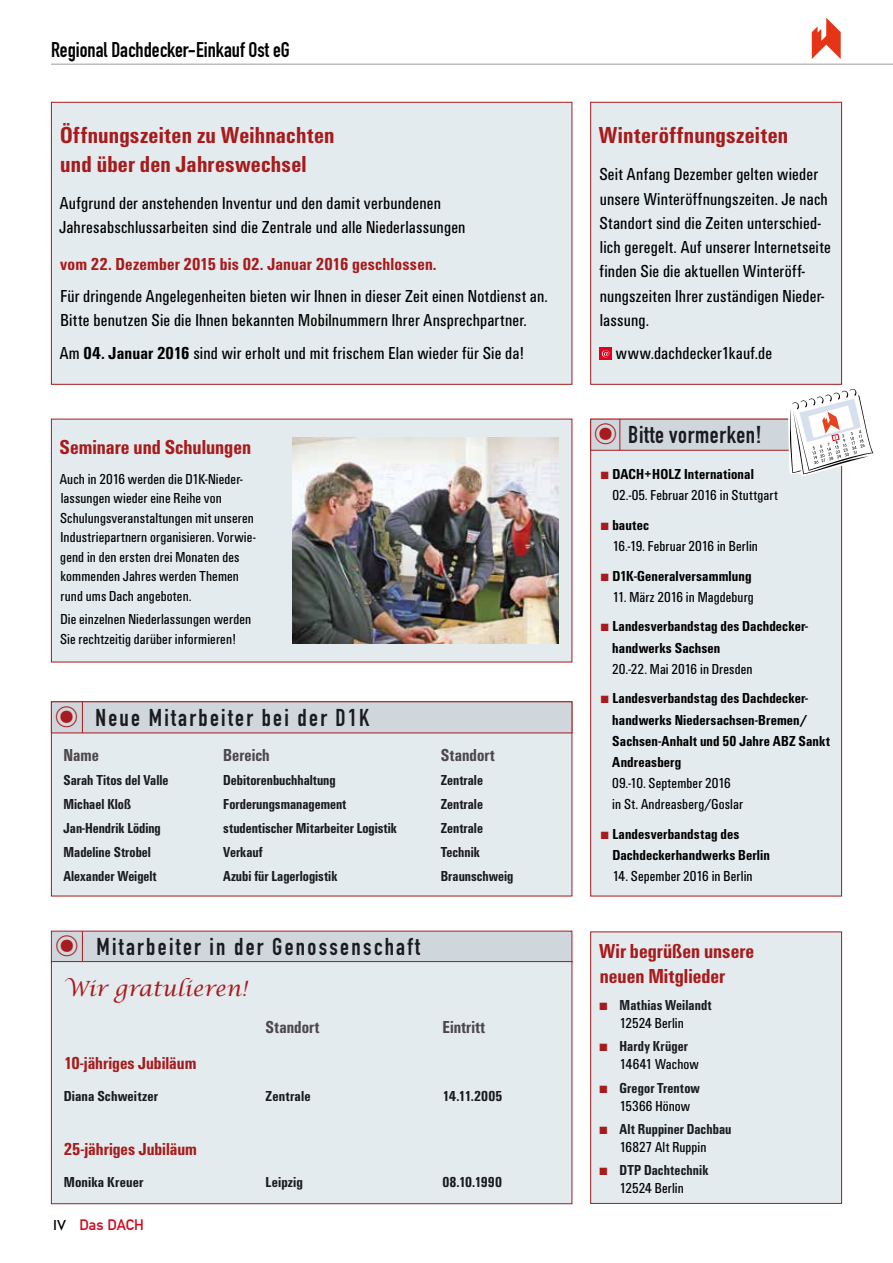
<style>
.page{position:relative;width:893px;height:1263px;background:#fff}
.page>*{position:absolute;margin:0;border:0;box-sizing:border-box;transform-origin:0 0}
.t1{font:700 condensed 24px/28.8px "Unitus T";letter-spacing:.01em;color:#a71b1c}
.t2{font:24px "DIN Engschrift";letter-spacing:.095em;color:#1a1b1f}
.t3{font:24px "DIN Engschrift";letter-spacing:.025em;color:#1a1b1f}
.t4{font:700 condensed 21px/25.2px "Unitus T";color:#a71b1c}
.t5{font:21px "DIN Engschrift";color:#000}
.t6{font:italic 21px "Lucida Calligraphy";letter-spacing:.005em;color:#a71b1c}
.t7{font:condensed 18px/24.3px "Unitus T";letter-spacing:.01em;color:#000}
.t8{font:700 condensed 18px "Unitus T";letter-spacing:.005em;color:#a71b1c}
.t9{font:700 condensed 18px "Unitus T";color:#4d474b;scale:.96 1}
.t10{font:condensed 15px/19.5px "Unitus T";letter-spacing:.005em;color:#000}
.t11{font:700 condensed 15px "Unitus T";color:#1a1b1f;scale:.96 1}
.t12{font:700 condensed 15px/21.1px "Unitus T";letter-spacing:.01em;color:#000}
.t13{font:700 condensed 15px "Unitus T";color:#1a1b1f}
.t14{font:15px "DIN Mittelschrift";color:#d0071c}
.s1{font-weight:700}
.s2{font-family:"Futura T";font-weight:500;color:#000}
</style>
<div class="page">
<hr style="left:51px;top:64px;width:842px;height:1px;background:#9c9e9f">
<svg style="left:812px;top:18px;width:29px;height:41px"></svg>
<div style="left:51px;top:701px;width:521px;height:195px;background:#e3ebee"></div>
<div style="left:51px;top:701px;width:521px;height:32px;background:#d0d7dc;border:1px solid #a71b1c"></div>
<hr style="left:82px;top:701px;width:1px;height:32px;background:#a71b1c">
<div style="left:51px;top:931px;width:521px;height:31px;background:#d0d7dc"></div>
<div style="left:51px;top:961px;width:521px;height:243px;background:#e3ebee;border:1px solid #a71b1c"></div>
<hr style="left:82px;top:931px;width:1px;height:30px;background:#a71b1c">
<div style="left:590px;top:931px;width:252px;height:273px;background:#e3ebee;border:1px solid #a71b1c"></div>
<div style="left:590px;top:419px;width:252px;height:477px;background:#e3ebee;border:1px solid #a71b1c"></div>
<div style="left:590px;top:419px;width:252px;height:32px;background:#d0d7dc;border:1px solid #a71b1c"></div>
<hr style="left:619px;top:419px;width:1px;height:31px;background:#a71b1c">
<svg style="left:788px;top:388px;width:86px;height:89px"></svg>
<div style="left:51px;top:102px;width:521px;height:283px;background:#e3ebee;border:1px solid #a71b1c"></div>
<div style="left:590px;top:102px;width:252px;height:283px;background:#e3ebee;border:1px solid #a71b1c"></div>
<div style="left:51px;top:419px;width:521px;height:243px;background:#e3ebee"></div>
<img style="left:293px;top:437px;width:266px;height:207px">
<div style="left:599px;top:347px;width:13px;height:13px;background:#e2001a"></div>
<svg style="left:602px;top:350px;width:7px;height:7px"></svg>
<p class="t5" style="left:51px;top:37px;width:240px">Regional Dachdecker-Einkauf Ost eG</p>
<h1 class="t1" style="left:60px;top:120px;width:276px">Öffnungszeiten zu Weihnachten und über den Jahreswechsel</h1>
<p class="t7" style="left:59px;top:191px;width:408px">Aufgrund der anstehenden Inventur und den damit verbundenen<br>Jahresabschlussarbeiten sind die Zentrale und alle Niederlassungen</p>
<p class="t8" style="left:60px;top:253px;width:378px">vom 22. Dezember 2015 bis 02. Januar 2016 geschlossen.</p>
<p class="t7" style="left:60px;top:284px;width:489px">Für dringende Angelegenheiten bieten wir Ihnen in dieser Zeit einen Notdienst an.<br>Bitte benutzen Sie die Ihnen bekannten Mobilnummern Ihrer Ansprechpartner.</p>
<p class="t7" style="left:60px;top:340px;width:466px">Am <span class="s1">04. Januar 2016</span> sind wir erholt und mit frischem Elan wieder für Sie da!</p>
<p class="t4" style="left:60px;top:434px;width:193px">Seminare und Schulungen</p>
<p class="t10" style="left:60px;top:468px;width:197px">Auch in 2016 werden die D1K-Nieder&shy;lassungen wieder eine Reihe von Schulungsveranstaltungen mit unseren Industriepartnern organisieren. Vorwie&shy;gend in den ersten drei Monaten des kommenden Jahres werden Themen rund ums Dach angeboten.</p>
<p class="t10" style="left:60px;top:609px;width:192px">Die einzelnen Niederlassungen werden<br>Sie rechtzeitig darüber informieren!</p>
<h1 class="t2" style="left:95px;top:703px;width:276px">Neue Mitarbeiter bei der D1K</h1>
<p class="t9" style="left:64px;top:744px;width:38px">Name</p>
<p class="t9" style="left:223px;top:744px;width:50px">Bereich</p>
<p class="t9" style="left:441px;top:744px;width:58px">Standort</p>
<p class="t11" style="left:64px;top:771px;width:111px">Sarah Titos del Valle</p>
<p class="t11" style="left:223px;top:771px;width:119px">Debitorenbuchhaltung</p>
<p class="t11" style="left:441px;top:771px;width:45px">Zentrale</p>
<p class="t11" style="left:64px;top:795px;width:72px">Michael Kloß</p>
<p class="t11" style="left:223px;top:795px;width:130px">Forderungsmanagement</p>
<p class="t11" style="left:441px;top:795px;width:45px">Zentrale</p>
<p class="t11" style="left:64px;top:819px;width:103px">Jan-Hendrik Löding</p>
<p class="t11" style="left:223px;top:819px;width:182px">studentischer Mitarbeiter Logistik</p>
<p class="t11" style="left:441px;top:819px;width:45px">Zentrale</p>
<p class="t11" style="left:64px;top:843px;width:92px">Madeline Strobel</p>
<p class="t11" style="left:223px;top:843px;width:42px">Verkauf</p>
<p class="t11" style="left:441px;top:843px;width:42px">Technik</p>
<p class="t11" style="left:64px;top:867px;width:99px">Alexander Weigelt</p>
<p class="t11" style="left:223px;top:867px;width:120px">Azubi für Lagerlogistik</p>
<p class="t11" style="left:441px;top:867px;width:77px">Braunschweig</p>
<h1 class="t2" style="left:96px;top:932px;width:325px">Mitarbeiter in der Genossenschaft</h1>
<p class="t6" style="left:64px;top:976px;width:184px">Wir gratulieren!</p>
<p class="t9" style="left:266px;top:1016px;width:58px">Standort</p>
<p class="t9" style="left:443px;top:1016px;width:46px">Eintritt</p>
<p class="t8" style="left:64px;top:1053px;width:134px">10-jähriges Jubiläum</p>
<p class="t13" style="left:64px;top:1088px;width:96px">Diana Schweitzer</p>
<p class="t13" style="left:266px;top:1088px;width:47px">Zentrale</p>
<p class="t13" style="left:443px;top:1088px;width:61px">14.11.2005</p>
<p class="t8" style="left:64px;top:1138px;width:135px">25-jähriges Jubiläum</p>
<p class="t13" style="left:64px;top:1173px;width:81px">Monika Kreuer</p>
<p class="t13" style="left:266px;top:1173px;width:39px">Leipzig</p>
<p class="t13" style="left:443px;top:1173px;width:61px">08.10.1990</p>
<p class="t14" style="left:53px;top:1216px;width:92px"><span class="s2">IV</span> Das DACH</p>
<h1 class="t1" style="left:599px;top:120px;width:191px">Winteröffnungszeiten</h1>
<p class="t7" style="left:599px;top:162px;width:233px">Seit Anfang Dezember gelten wieder unsere Winteröffnungszeiten. Je nach Standort sind die Zeiten unterschied&shy;lich geregelt. Auf unserer Internetseite finden Sie die aktuellen Winteröff&shy;nungszeiten Ihrer zuständigen Nieder&shy;lassung.</p>
<p class="t7" style="left:616px;top:340px;width:158px">www.dachdecker1kauf.de</p>
<h1 class="t3" style="left:628px;top:420px;width:135px">Bitte vormerken!</h1>
<p class="t12" style="left:612px;top:463px;width:143px">DACH+HOLZ International</p>
<p class="t10" style="left:612px;top:485px;width:167px">02.-05. Februar 2016 in Stuttgart</p>
<p class="t12" style="left:612px;top:514px;width:38px">bautec</p>
<p class="t10" style="left:612px;top:536px;width:147px">16.-19. Februar 2016 in Berlin</p>
<p class="t12" style="left:612px;top:565px;width:141px">D1K-Generalversammlung</p>
<p class="t10" style="left:612px;top:587px;width:143px">11. März 2016 in Magdeburg</p>
<p class="t12" style="left:612px;top:616px;width:197px">Landesverbandstag des Dachdecker&shy;handwerks Sachsen</p>
<p class="t10" style="left:612px;top:659px;width:142px">20.-22. Mai 2016 in Dresden</p>
<p class="t12" style="left:612px;top:688px;width:219px">Landesverbandstag des Dachdecker&shy;handwerks Niedersachsen-Bremen/<br>Sachsen-Anhalt und 50 Jahre ABZ Sankt<br>Andreasberg</p>
<p class="t10" style="left:612px;top:772px;width:132px;line-height:21.1px">09.-10. September 2016 in St. Andreasberg/Goslar</p>
<p class="t12" style="left:612px;top:823px;width:159px">Landesverbandstag des<br>Dachdeckerhandwerks Berlin</p>
<p class="t10" style="left:612px;top:866px;width:142px">14. Sepember 2016 in Berlin</p>
<p class="t4" style="left:599px;top:938px;width:157px">Wir begrüßen unsere neuen Mitglieder</p>
<p class="t11" style="left:620px;top:996px;width:97px">Mathias Weilandt</p>
<p class="t10" style="left:620px;top:1013px;width:66px">12524 Berlin</p>
<p class="t11" style="left:620px;top:1038px;width:73px">Hardy Krüger</p>
<p class="t10" style="left:620px;top:1054px;width:81px">14641 Wachow</p>
<p class="t11" style="left:620px;top:1079px;width:85px">Gregor Trentow</p>
<p class="t10" style="left:620px;top:1096px;width:72px">15366 Hönow</p>
<p class="t11" style="left:620px;top:1120px;width:118px">Alt Ruppiner Dachbau</p>
<p class="t10" style="left:620px;top:1137px;width:88px">16827 Alt Ruppin</p>
<p class="t11" style="left:620px;top:1161px;width:94px">DTP Dachtechnik</p>
<p class="t10" style="left:620px;top:1178px;width:66px">12524 Berlin</p>
</div>
